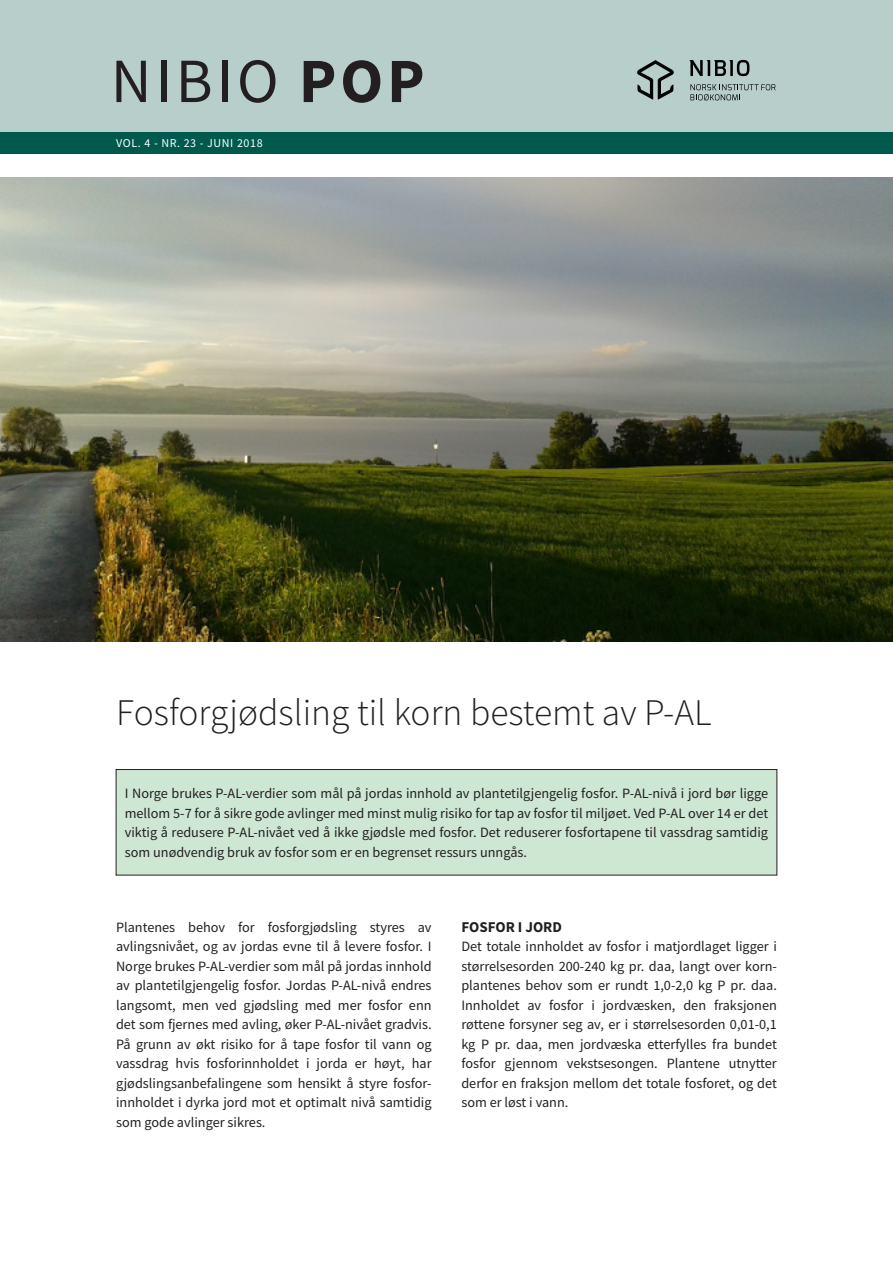
<style>
.page{position:relative;width:893px;height:1263px;background:#fff}
.page>*{position:absolute;margin:0;border:0;box-sizing:border-box;transform-origin:0 0}
.t1{font:63px "Source Sans Pro";letter-spacing:.06em;color:#231f20}
.POP_Tittel_JAN2016{font:300 37.5px "Source Sans Pro";color:#231f20}
.POP_Mellomtittel_1_J{font:700 15px "Source Sans Pro";color:#231f20}
.POP_Brødtekst_JAN_20{font:14.25px/19.5px "Source Sans Pro";color:#231f20;text-align:justify}
.t2{font:12px "Source Sans Pro";letter-spacing:.05em;color:#fff}
.s1{font-weight:700}
</style>
<div class="page">
<div style="left:0;top:0;width:893px;height:143px;background:#b7cecb"></div>
<div style="left:0;top:132px;width:893px;height:22px;background:#00594d"></div>
<svg style="left:637px;top:60px;width:37px;height:40px"></svg>
<svg style="left:689px;top:60px;width:60px;height:16px"></svg>
<svg style="left:690px;top:84px;width:86px;height:16px"></svg>
<div style="left:116px;top:769px;width:661px;height:106px;background:#cee7d3"></div>
<div style="left:116px;top:769px;width:661px;height:106px;border:1px solid #231f20"></div>
<img style="left:0;top:177px;width:893px;height:465px">
<h1 class="t1" style="left:111px;top:41px;width:315px">NIBIO <span class="s1">POP</span></h1>
<p class="t2" style="left:116px;top:136px;width:148px">VOL. 4 - NR. 23 - JUNI 2018</p>
<p class="POP_Tittel_JAN2016" style="left:116px;top:690px;width:597px">Fosforgjødsling til korn bestemt av P-AL</p>
<p class="POP_Brødtekst_JAN_20" style="left:125px;top:784px;width:645px">I Norge brukes P-AL-verdier som mål på jordas innhold av plantetilgjengelig fosfor. P-AL-nivå i jord bør ligge mellom 5-7 for å sikre gode avlinger med minst mulig risiko for tap av fosfor til miljøet. Ved P-AL over 14 er det viktig å redusere P-AL-nivået ved å ikke gjødsle med fosfor. Det reduserer fosfortapene til vassdrag samtidig som unødvendig bruk av fosfor som er en begrenset ressurs unngås.</p>
<p class="POP_Brødtekst_JAN_20" style="left:116px;top:917px;width:317px">Plantenes behov for fosforgjødsling styres av avlingsnivået, og av jordas evne til å levere fosfor. I Norge brukes P-AL-verdier som mål på jordas innhold av plantetilgjengelig fosfor. Jordas P-AL-nivå endres langsomt, men ved gjødsling med mer fosfor enn det som fjernes med avling, øker P-AL-nivået gradvis.<br>På grunn av økt risiko for å tape fosfor til vann og vassdrag hvis fosforinnholdet i jorda er høyt, har gjødslingsanbefalingene som hensikt å styre fosfor&shy;innholdet i dyrka jord mot et optimalt nivå samtidig som gode avlinger sikres.</p>
<p class="POP_Mellomtittel_1_J" style="left:461px;top:916px;width:102px">FOSFOR I JORD</p>
<p class="POP_Brødtekst_JAN_20" style="left:461px;top:936px;width:317px">Det totale innholdet av fosfor i matjordlaget ligger i størrelsesorden 200-240 kg pr. daa, langt over korn&shy;plantenes behov som er rundt 1,0-2,0 kg P pr. daa.<br>Innholdet av fosfor i jordvæsken, den fraksjonen røttene forsyner seg av, er i størrelsesorden 0,01-0,1 kg P pr. daa, men jordvæska etterfylles fra bundet fosfor gjennom vekstsesongen. Plantene utnytter derfor en fraksjon mellom det totale fosforet, og det som er løst i vann.</p>
</div>
